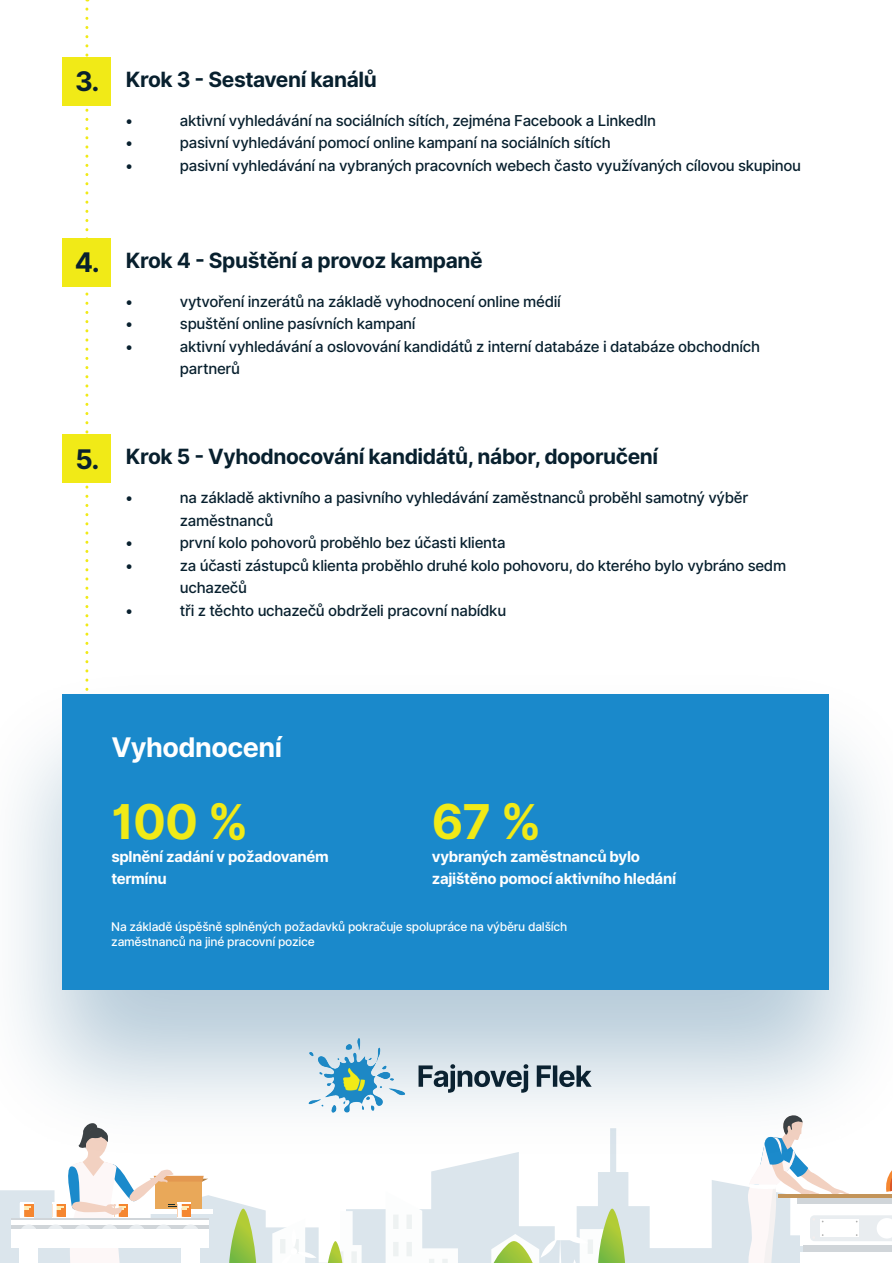
<style>
.page{position:relative;width:893px;height:1263px;background:#fff}
.page>*{position:absolute;margin:0;border:0;box-sizing:border-box;transform-origin:0 0}
.t1{font:700 48px "Inter";color:#f1ea17}
.t2{font:700 27px "Inter";letter-spacing:-.02em;color:#fff}
.t3{font:700 21px "Inter";letter-spacing:-.02em;color:#08202e}
.t4{font:500 15px/22.5px "Inter";letter-spacing:-.02em;color:#08202e}
.t5{font:700 15px/22.5px "Inter";letter-spacing:-.02em;color:#fff}
.t6{font:500 12px/15px "Inter";letter-spacing:-.02em;color:#fff}
.s1{font-size:27px}
</style>
<div class="page">
<svg style="left:0;top:1190px;width:748px;height:73px;fill:#dbe5ec"></svg>
<svg style="left:228px;top:1190px;width:407px;height:73px"></svg>
<div style="left:147px;top:1209px;width:66px;height:5px;background:#fff"></div>
<div style="left:19px;top:1247px;width:19px;height:16px;background:#fff"></div>
<hr style="left:12px;top:1218px;width:197px;height:2px;background:#d0d5d9">
<svg style="left:12px;top:1224px;width:197px;height:5px"></svg>
<hr style="left:12px;top:1220px;width:197px;height:4px;background:#fff">
<div style="left:20px;top:1224px;width:17px;height:17px;background:#e9edf0;border-radius:50%"></div>
<div style="left:12px;top:1229px;width:197px;height:18px;background:#fff"></div>
<div style="left:20px;top:1202px;width:13px;height:16px;background:#fff"></div>
<svg style="left:24px;top:1204px;width:9px;height:13px"></svg>
<svg style="left:52px;top:1190px;width:156px;height:73px"></svg>
<svg style="left:748px;top:1190px;width:144px;height:73px"></svg>
<svg style="left:85px;top:9px;width:3px;height:627px"></svg>
<div style="left:63px;top:57px;width:48px;height:49px;background:#f1ea17"></div>
<div style="left:63px;top:238px;width:48px;height:49px;background:#f1ea17"></div>
<div style="left:63px;top:434px;width:48px;height:49px;background:#f1ea17"></div>
<img style="left:16px;top:641px;width:876px;height:549px">
<div style="left:63px;top:694px;width:766px;height:296px;background:#1a89cb"></div>
<svg style="left:419px;top:1064px;width:173px;height:29px;background:#98a5ae"></svg>
<img style="left:301px;top:1036px;width:104px;height:78px">
<h3 class="t3" style="left:75px;top:64px;width:303px"><span class="s1">3.</span> Krok 3 - Sestavení kanálů</h3>
<p class="t4" style="left:126px;top:109px;width:8px">•</p>
<p class="t4" style="left:180px;top:109px;width:478px">aktivní vyhledávání na sociálních sítích, zejména Facebook a LinkedIn</p>
<p class="t4" style="left:126px;top:132px;width:8px">•</p>
<p class="t4" style="left:180px;top:132px;width:432px">pasivní vyhledávání pomocí online kampaní na sociálních sítích</p>
<p class="t4" style="left:126px;top:154px;width:8px">•</p>
<p class="t4" style="left:180px;top:154px;width:623px">pasivní vyhledávání na vybraných pracovních webech často využívaných cílovou skupinou</p>
<h3 class="t3" style="left:75px;top:245px;width:409px"><span class="s1">4.</span> Krok 4 - Spuštění a provoz kampaně</h3>
<p class="t4" style="left:126px;top:290px;width:8px">•</p>
<p class="t4" style="left:180px;top:290px;width:383px">vytvoření inzerátů na základě vyhodnocení online médií</p>
<p class="t4" style="left:126px;top:313px;width:8px">•</p>
<p class="t4" style="left:180px;top:313px;width:237px">spuštění online pasívních kampaní</p>
<p class="t4" style="left:126px;top:335px;width:8px">•</p>
<p class="t4" style="left:180px;top:335px;width:582px">aktivní vyhledávání a oslovování kandidátů z interní databáze i databáze obchodních partnerů</p>
<h3 class="t3" style="left:75px;top:441px;width:584px"><span class="s1">5.</span> Krok 5 - Vyhodnocování kandidátů, nábor, doporučení</h3>
<p class="t4" style="left:126px;top:487px;width:8px">•</p>
<p class="t4" style="left:180px;top:487px;width:570px">na základě aktivního a pasivního vyhledávání zaměstnanců proběhl samotný výběr zaměstnanců</p>
<p class="t4" style="left:126px;top:532px;width:8px">•</p>
<p class="t4" style="left:180px;top:532px;width:327px">první kolo pohovorů proběhlo bez účasti klienta</p>
<p class="t4" style="left:126px;top:554px;width:8px">•</p>
<p class="t4" style="left:180px;top:554px;width:608px">za účasti zástupců klienta proběhlo druhé kolo pohovoru, do kterého bylo vybráno sedm uchazečů</p>
<p class="t4" style="left:126px;top:599px;width:8px">•</p>
<p class="t4" style="left:180px;top:599px;width:328px">tři z těchto uchazečů obdrželi pracovní nabídku</p>
<h2 class="t2" style="left:111px;top:727px;width:172px">Vyhodnocení</h2>
<h1 class="t1" style="left:111px;top:786px;width:139px">100 %</h1>
<p class="t5" style="left:111px;top:845px;width:219px">splnění zadání v požadovaném termínu</p>
<p class="t6" style="left:111px;top:919px;width:458px">Na základě úspěšně splněných požadavků pokračuje spolupráce na výběru dalších zaměstnanců na jiné pracovní pozice</p>
<h1 class="t1" style="left:432px;top:786px;width:111px">67 %</h1>
<p class="t5" style="left:432px;top:845px;width:246px">vybraných zaměstnanců bylo zajištěno pomocí aktivního hledání</p>
</div>
